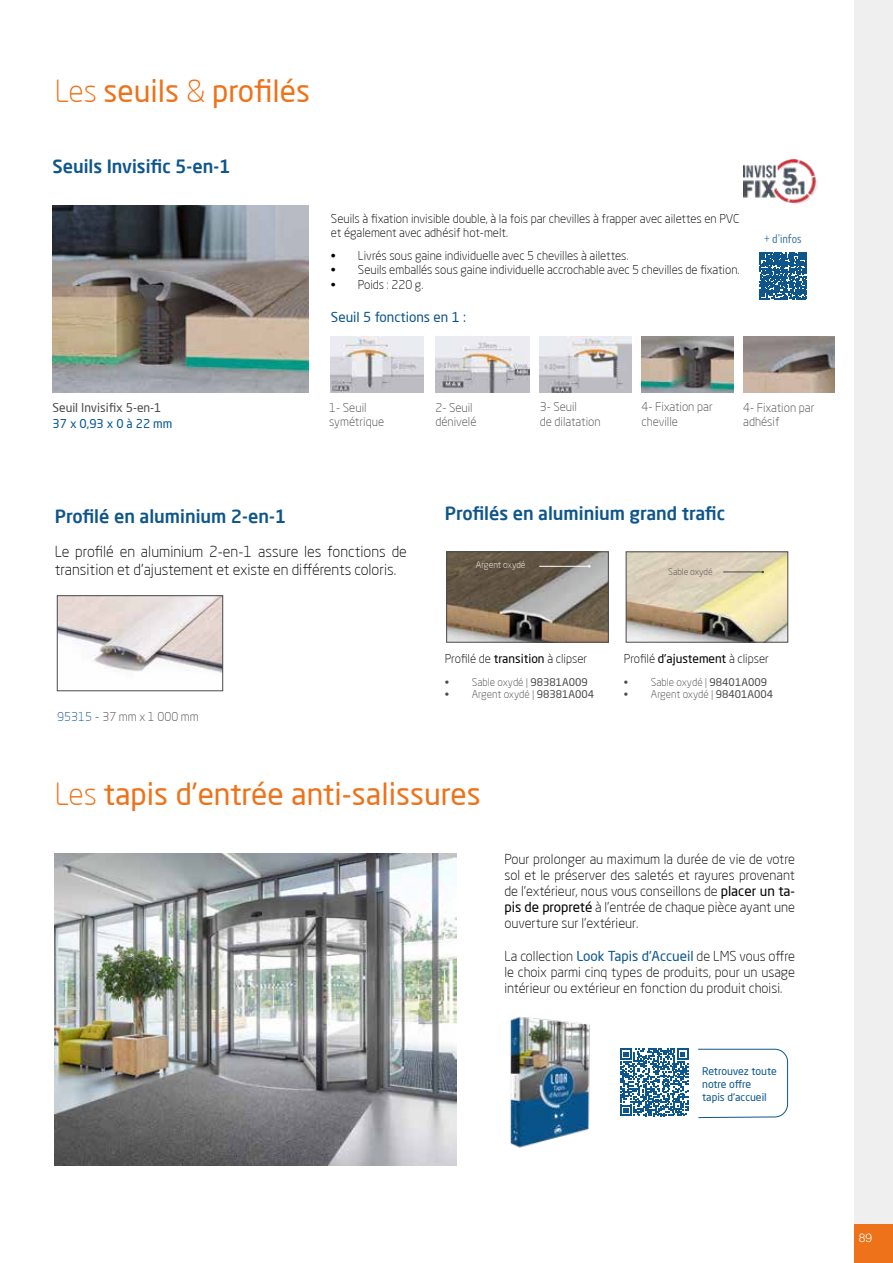
<style>
.page{position:relative;width:893px;height:1263px;background:#fff}
.page>*{position:absolute;margin:0;border:0;box-sizing:border-box;transform-origin:0 0}
.t1{font:30px "Neo Sans Pro";color:#ee7219}
.t2{font:500 18px "Neo Sans Pro";color:#0d558b}
.t3{font:300 15px/18px "Neo Sans Pro";color:#000}
.t4{font:300 13.5px/16.2px "Neo Sans Pro";color:#000;text-align:justify}
.t5{font:13.5px "Neo Sans Pro";color:#0d558b}
.t6{font:300 12px/14.4px "Neo Sans Pro";color:#000}
.t7{font:300 12px/14.4px "Neo Sans Pro";color:#4a4a49}
.t8{font:12px "Neo Sans Pro";color:#4a4a49}
.t9{font:12px "Neo Sans Pro";color:#005494}
.t10{font:12px "Ashemore Con Reg";color:#266696}
.t11{font:300 12px "Helvetica Neue LT Std";color:#fff}
.t12{font:300 10.5px "Neo Sans Pro";color:#4a4a49}
.t13{font:10.5px/12.6px "Neo Sans Pro";color:#0d558b}
.t14{font:300 9px "Neo Sans Pro";color:#fff}
.t15{font:300 9px "Neo Sans Pro";color:#4a4a49}
.s1{font-weight:300}
.s2{color:#0d558b}
.s3{font-size:13.5px;color:#0d558b}
.s4{font-weight:400}
.s5{font-weight:400;color:#0d558b}
</style>
<div class="page">
<img style="left:55px;top:853px;width:401px;height:313px">
<div style="left:855px;top:0;width:38px;height:1225px;background:#efefef"></div>
<div style="left:855px;top:1225px;width:38px;height:38px;background:#ee7219"></div>
<img style="left:59px;top:598px;width:162px;height:75px">
<div style="left:57px;top:596px;width:166px;height:95px;border:1px solid #4a4a49"></div>
<img style="left:448px;top:554px;width:158px;height:86px">
<div style="left:446px;top:552px;width:162px;height:90px;border:1px solid #4a4a49"></div>
<hr style="left:539px;top:566px;width:50px;height:1px;background:#fff">
<img style="left:628px;top:554px;width:158px;height:86px">
<div style="left:626px;top:552px;width:162px;height:90px;border:1px solid #4a4a49"></div>
<hr style="left:723px;top:572px;width:39px;height:1px;background:#4a4a49">
<img style="left:52px;top:205px;width:256px;height:187px">
<img style="left:743px;top:159px;width:74px;height:45px">
<img style="left:331px;top:337px;width:92px;height:55px">
<img style="left:435px;top:337px;width:95px;height:55px">
<img style="left:540px;top:337px;width:91px;height:55px">
<img style="left:641px;top:337px;width:92px;height:55px">
<img style="left:743px;top:337px;width:92px;height:55px">
<svg style="left:759px;top:252px;width:48px;height:47px"></svg>
<svg style="left:620px;top:1048px;width:168px;height:71px"></svg>
<img style="left:510px;top:1016px;width:80px;height:132px">
<h1 class="t1" style="left:55px;top:72px;width:257px"><span class="s1">Les</span> seuils <span class="s1">&amp;</span> profilés</h1>
<h2 class="t2" style="left:53px;top:155px;width:180px">Seuils Invisific 5-en-1</h2>
<p class="t8" style="left:53px;top:400px;width:110px">Seuil Invisifix 5-en-1</p>
<p class="t9" style="left:53px;top:416px;width:121px">37 x 0,93 x 0 à 22 mm</p>
<p class="t6" style="left:331px;top:211px;width:410px">Seuils à fixation invisible double, à la fois par chevilles à frapper avec ailettes en PVC et également avec adhésif hot-melt.</p>
<p class="t6" style="left:331px;top:248px;width:299px">• Livrés sous gaine individuelle avec 5 chevilles à ailettes.</p>
<p class="t6" style="left:331px;top:263px;width:410px">• Seuils emballés sous gaine individuelle accrochable avec 5 chevilles de fixation.</p>
<p class="t6" style="left:331px;top:277px;width:94px">• Poids : 220 g.</p>
<p class="t5" style="left:331px;top:308px;width:137px">Seuil 5 fonctions en 1 :</p>
<p class="t10" style="left:764px;top:232px;width:39px">+ d’infos</p>
<p class="t7" style="left:329px;top:400px;width:56px">1- Seuil symétrique</p>
<p class="t7" style="left:435px;top:400px;width:43px">2- Seuil dénivelé</p>
<p class="t7" style="left:540px;top:399px;width:63px">3- Seuil<br>de dilatation</p>
<p class="t7" style="left:641px;top:399px;width:73px">4- Fixation par cheville</p>
<p class="t7" style="left:743px;top:400px;width:73px">4- Fixation par adhésif</p>
<h2 class="t2" style="left:55px;top:505px;width:233px">Profilé en aluminium 2-en-1</h2>
<p class="t3" style="left:55px;top:542px;width:353px">Le profilé en aluminium 2-en-1 assure les fonctions de transition et d’ajustement et existe en différents coloris.</p>
<p class="t7" style="left:57px;top:709px;width:143px"><span class="s2">95315</span> <span class="s3">-</span> 37 mm x 1 000 mm</p>
<h2 class="t2" style="left:445px;top:502px;width:282px">Profilés en aluminium grand trafic</h2>
<p class="t14" style="left:476px;top:559px;width:51px">Argent oxydé</p>
<p class="t15" style="left:668px;top:566px;width:46px">Sable oxydé</p>
<p class="t6" style="left:445px;top:651px;width:144px">Profilé de <span class="s4">transition</span> à clipser</p>
<p class="t12" style="left:445px;top:675px;width:145px">• Sable oxydé | <span class="s4">98381A009</span></p>
<p class="t12" style="left:445px;top:688px;width:151px">• Argent oxydé | <span class="s4">98381A004</span></p>
<p class="t6" style="left:624px;top:651px;width:147px">Profilé <span class="s4">d'ajustement</span> à clipser</p>
<p class="t12" style="left:624px;top:675px;width:145px">• Sable oxydé | <span class="s4">98401A009</span></p>
<p class="t12" style="left:624px;top:688px;width:151px">• Argent oxydé | <span class="s4">98401A004</span></p>
<h1 class="t1" style="left:55px;top:775px;width:427px"><span class="s1">Les</span> tapis d'entrée anti-salissures</h1>
<p class="t4" style="left:504px;top:850px;width:292px">Pour prolonger au maximum la durée de vie de votre sol et le préserver des saletés et rayures provenant de l'extérieur, nous vous conseillons de <span class="s4">placer un ta&shy;pis de propreté</span> à l'entrée de chaque pièce ayant une ouverture sur l'extérieur.</p>
<p class="t4" style="left:504px;top:947px;width:292px">La collection <span class="s5">Look Tapis d'Accueil</span> de LMS vous offre le choix parmi cinq types de produits, pour un usage intérieur ou extérieur en fonction du produit choisi.</p>
<p class="t13" style="left:702px;top:1065px;width:76px">Retrouvez toute notre offre<br>tapis d'accueil</p>
<p class="t11" style="left:859px;top:1230px;width:15px">89</p>
</div>
